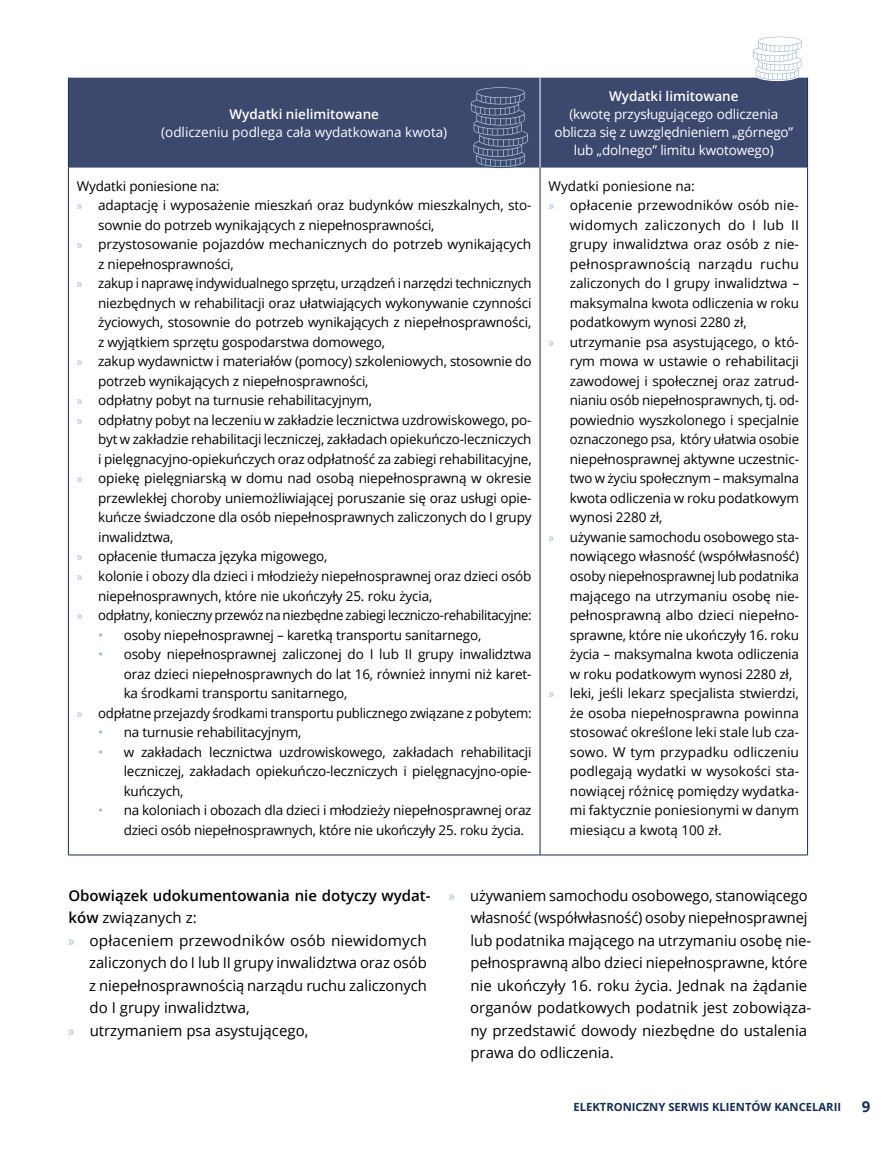
<style>
.page{position:relative;width:893px;height:1149px;background:#fff}
.page>*{position:absolute;margin:0;border:0;box-sizing:border-box;transform-origin:0 0}
.t1{font:15px/22.5px "Open Sans";color:#000}
.t2{font:600 15px "Open Sans";color:#000}
.t3{font:700 15px "Open Sans";color:#152e55}
.t4{font:13.5px/19.5px "Open Sans";letter-spacing:-.015em;color:#000;text-align:justify}
.t5{font:13.5px/18px "Open Sans";letter-spacing:-.01em;color:#fff;text-align:center}
.t6{font:13.5px "Open Sans";letter-spacing:.005em;color:#000}
.t7{font:600 13.5px "Open Sans";color:#fff}
.t8{font:13.5px "Open Sans";letter-spacing:.015em;color:#000}
.t9{font:13.5px "Open Sans";letter-spacing:.02em;color:#000}
.t10{font:700 11.25px "Open Sans";color:#152e55}
.s1{font-family:"Myriad Pro";color:#a1b8ca}
.s2{color:#a1b8ca}
.s3{font-weight:600}
</style>
<div class="page">
<div style="left:69px;top:78px;width:738px;height:89px;background:#3c486e"></div>
<hr style="left:68px;top:78px;width:1px;height:89px;background:#152e55">
<hr style="left:540px;top:78px;width:1px;height:89px;background:#fff">
<hr style="left:68px;top:167px;width:1px;height:687px;background:#152e55">
<hr style="left:540px;top:167px;width:1px;height:687px;background:#152e55">
<hr style="left:807px;top:167px;width:1px;height:687px;background:#152e55">
<hr style="left:68px;top:854px;width:472px;height:1px;background:#152e55">
<hr style="left:540px;top:854px;width:268px;height:1px;background:#152e55">
<hr style="left:807px;top:78px;width:1px;height:89px;background:#152e55">
<svg style="left:752px;top:36px;width:51px;height:45px"></svg>
<svg style="left:470px;top:86px;width:59px;height:82px"></svg>
<p class="t7" style="left:229px;top:105px;width:151px">Wydatki nielimitowane</p>
<p class="t5" style="left:161px;top:122px;width:288px">(odliczeniu podlega cała wydatkowana kwota)</p>
<p class="t4" style="left:77px;top:176px;width:144px">Wydatki poniesione na:</p>
<p class="t4" style="left:77px;top:195px;width:456px"><span class="s1">»</span> adaptację i wyposażenie mieszkań oraz budynków mieszkalnych, sto-</p>
<p class="t4" style="left:98px;top:215px;width:338px">sownie do potrzeb wynikających z niepełnosprawności,</p>
<p class="t4" style="left:77px;top:234px;width:456px"><span class="s1">»</span> przystosowanie pojazdów mechanicznych do potrzeb wynikających</p>
<p class="t4" style="left:98px;top:254px;width:137px">z niepełnosprawności,</p>
<p class="t4" style="left:77px;top:273px;width:456px"><span class="s1">»</span> zakup i naprawę indywidualnego sprzętu, urządzeń i narzędzi technicznych</p>
<p class="t4" style="left:98px;top:293px;width:435px">niezbędnych w rehabilitacji oraz ułatwiających wykonywanie czynności</p>
<p class="t4" style="left:98px;top:312px;width:435px">życiowych, stosownie do potrzeb wynikających z niepełnosprawności,</p>
<p class="t4" style="left:98px;top:332px;width:288px">z wyjątkiem sprzętu gospodarstwa domowego,</p>
<p class="t4" style="left:77px;top:351px;width:456px"><span class="s1">»</span> zakup wydawnictw i materiałów (pomocy) szkoleniowych, stosownie do</p>
<p class="t4" style="left:98px;top:371px;width:272px">potrzeb wynikających z niepełnosprawności,</p>
<p class="t4" style="left:77px;top:390px;width:297px"><span class="s1">»</span> odpłatny pobyt na turnusie rehabilitacyjnym,</p>
<p class="t4" style="left:77px;top:410px;width:456px"><span class="s1">»</span> odpłatny pobyt na leczeniu w zakładzie lecznictwa uzdrowiskowego, po-</p>
<p class="t4" style="left:98px;top:429px;width:435px">byt w zakładzie rehabilitacji leczniczej, zakładach opiekuńczo-leczniczych</p>
<p class="t4" style="left:98px;top:449px;width:435px">i pielęgnacyjno-opiekuńczych oraz odpłatność za zabiegi rehabilitacyjne,</p>
<p class="t4" style="left:77px;top:468px;width:456px"><span class="s1">»</span> opiekę pielęgniarską w domu nad osobą niepełnosprawną w okresie</p>
<p class="t4" style="left:98px;top:488px;width:435px">przewlekłej choroby uniemożliwiającej poruszanie się oraz usługi opie-</p>
<p class="t4" style="left:98px;top:507px;width:435px">kuńcze świadczone dla osób niepełnosprawnych zaliczonych do I grupy</p>
<p class="t4" style="left:98px;top:527px;width:77px">inwalidztwa,</p>
<p class="t4" style="left:77px;top:546px;width:252px"><span class="s1">»</span> opłacenie tłumacza języka migowego,</p>
<p class="t4" style="left:77px;top:566px;width:456px"><span class="s1">»</span> kolonie i obozy dla dzieci i młodzieży niepełnosprawnej oraz dzieci osób</p>
<p class="t4" style="left:98px;top:585px;width:336px">niepełnosprawnych, które nie ukończyły 25. roku życia,</p>
<p class="t4" style="left:77px;top:605px;width:456px"><span class="s1">»</span> odpłatny, konieczny przewóz na niezbędne zabiegi leczniczo-rehabilitacyjne:</p>
<p class="t4" style="left:98px;top:624px;width:385px"><span class="s2">•</span> osoby niepełnosprawnej – karetką transportu sanitarnego,</p>
<p class="t4" style="left:98px;top:644px;width:435px"><span class="s2">•</span> osoby niepełnosprawnej zaliczonej do I lub II grupy inwalidztwa</p>
<p class="t4" style="left:124px;top:663px;width:409px">oraz dzieci niepełnosprawnych do lat 16, również innymi niż karet-</p>
<p class="t4" style="left:124px;top:683px;width:225px">ka środkami transportu sanitarnego,</p>
<p class="t4" style="left:77px;top:702px;width:456px"><span class="s1">»</span> odpłatne przejazdy środkami transportu publicznego związane z pobytem:</p>
<p class="t4" style="left:98px;top:722px;width:205px"><span class="s2">•</span> na turnusie rehabilitacyjnym,</p>
<p class="t4" style="left:124px;top:741px;width:409px;text-indent:-26px"><span class="s2">•</span> w zakładach lecznictwa uzdrowiskowego, zakładach rehabilitacji leczniczej, zakładach opiekuńczo-leczniczych i pielęgnacyjno-opie&shy;kuńczych,</p>
<p class="t4" style="left:124px;top:800px;width:409px;text-indent:-26px"><span class="s2">•</span> na koloniach i obozach dla dzieci i młodzieży niepełnosprawnej oraz dzieci osób niepełnosprawnych, które nie ukończyły 25. roku życia.</p>
<p class="t7" style="left:609px;top:87px;width:131px">Wydatki limitowane</p>
<p class="t5" style="left:554px;top:104px;width:240px">(kwotę przysługującego odliczenia oblicza się z uwzględnieniem „górnego” lub „dolnego” limitu kwotowego)</p>
<p class="t4" style="left:549px;top:175px;width:148px">Wydatki poniesione na:</p>
<p class="t6" style="left:549px;top:196px;width:252px"><span class="s1">»</span> opłacenie przewodników osób nie-</p>
<p class="t9" style="left:570px;top:215px;width:231px">widomych zaliczonych do I lub II</p>
<p class="t4" style="left:570px;top:234px;width:231px">grupy inwalidztwa oraz osób z nie-</p>
<p class="t8" style="left:570px;top:254px;width:231px">pełnosprawnością narządu ruchu</p>
<p class="t4" style="left:570px;top:273px;width:231px">zaliczonych do I grupy inwalidztwa –</p>
<p class="t4" style="left:570px;top:293px;width:231px">maksymalna kwota odliczenia w roku</p>
<p class="t4" style="left:570px;top:312px;width:178px">podatkowym wynosi 2280 zł,</p>
<p class="t4" style="left:549px;top:332px;width:252px"><span class="s1">»</span> utrzymanie psa asystującego, o któ-</p>
<p class="t4" style="left:570px;top:351px;width:231px">rym mowa w ustawie o rehabilitacji</p>
<p class="t4" style="left:570px;top:371px;width:231px">zawodowej i społecznej oraz zatrud-</p>
<p class="t4" style="left:570px;top:390px;width:231px">nianiu osób niepełnosprawnych, tj. od-</p>
<p class="t4" style="left:570px;top:410px;width:231px">powiednio wyszkolonego i specjalnie</p>
<p class="t4" style="left:570px;top:429px;width:231px">oznaczonego psa, który ułatwia osobie</p>
<p class="t4" style="left:570px;top:449px;width:231px">niepełnosprawnej aktywne uczestnic-</p>
<p class="t4" style="left:570px;top:468px;width:231px">two w życiu społecznym – maksymalna</p>
<p class="t4" style="left:570px;top:488px;width:231px">kwota odliczenia w roku podatkowym</p>
<p class="t4" style="left:570px;top:507px;width:94px">wynosi 2280 zł,</p>
<p class="t4" style="left:549px;top:527px;width:252px"><span class="s1">»</span> używanie samochodu osobowego sta-</p>
<p class="t4" style="left:570px;top:546px;width:231px">nowiącego własność (współwłasność)</p>
<p class="t4" style="left:570px;top:566px;width:231px">osoby niepełnosprawnej lub podatnika</p>
<p class="t4" style="left:570px;top:585px;width:231px">mającego na utrzymaniu osobę nie-</p>
<p class="t4" style="left:570px;top:605px;width:231px">pełnosprawną albo dzieci niepełno-</p>
<p class="t4" style="left:570px;top:624px;width:231px">sprawne, które nie ukończyły 16. roku</p>
<p class="t4" style="left:570px;top:644px;width:231px">życia – maksymalna kwota odliczenia</p>
<p class="t4" style="left:570px;top:663px;width:224px">w roku podatkowym wynosi 2280 zł,</p>
<p class="t4" style="left:549px;top:683px;width:252px"><span class="s1">»</span> leki, jeśli lekarz specjalista stwierdzi,</p>
<p class="t4" style="left:570px;top:702px;width:231px">że osoba niepełnosprawna powinna</p>
<p class="t4" style="left:570px;top:722px;width:231px">stosować określone leki stale lub cza-</p>
<p class="t6" style="left:570px;top:742px;width:231px">sowo. W tym przypadku odliczeniu</p>
<p class="t6" style="left:570px;top:761px;width:231px">podlegają wydatki w wysokości sta-</p>
<p class="t4" style="left:570px;top:780px;width:231px">nowiącej różnicę pomiędzy wydatka-</p>
<p class="t4" style="left:570px;top:800px;width:231px">mi faktycznie poniesionymi w danym</p>
<p class="t4" style="left:570px;top:819px;width:153px">miesiącu a kwotą 100 zł.</p>
<p class="t2" style="left:68px;top:884px;width:364px">Obowiązek udokumentowania nie dotyczy wydat-</p>
<p class="t1" style="left:69px;top:905px;width:130px"><span class="s3">ków</span> związanych z:</p>
<p class="t1" style="left:68px;top:928px;width:360px"><span class="s1">»</span> opłaceniem przewodników osób niewidomych</p>
<p class="t1" style="left:89px;top:950px;width:339px">zaliczonych do I lub II grupy inwalidztwa oraz osób</p>
<p class="t1" style="left:89px;top:973px;width:339px">z niepełnosprawnością narządu ruchu zaliczonych</p>
<p class="t1" style="left:90px;top:995px;width:162px">do I grupy inwalidztwa,</p>
<p class="t1" style="left:68px;top:1018px;width:242px"><span class="s1">»</span> utrzymaniem psa asystującego,</p>
<p class="t1" style="left:470px;top:883px;width:343px;text-indent:-22px"><span class="s1">»</span> używaniem samochodu osobowego, stanowiącego własność (współwłasność) osoby niepełnosprawnej lub podatnika mającego na utrzymaniu osobę nie&shy;pełnosprawną albo dzieci niepełnosprawne, które nie ukończyły 16. roku życia. Jednak na żądanie organów podatkowych podatnik jest zobowiąza&shy;ny przedstawić dowody niezbędne do ustalenia prawa do odliczenia.</p>
<p class="t10" style="left:573px;top:1099px;width:269px">ELEKTRONICZNY SERWIS KLIENTÓW KANCELARII</p>
<p class="t3" style="left:862px;top:1095px;width:10px">9</p>
</div>
